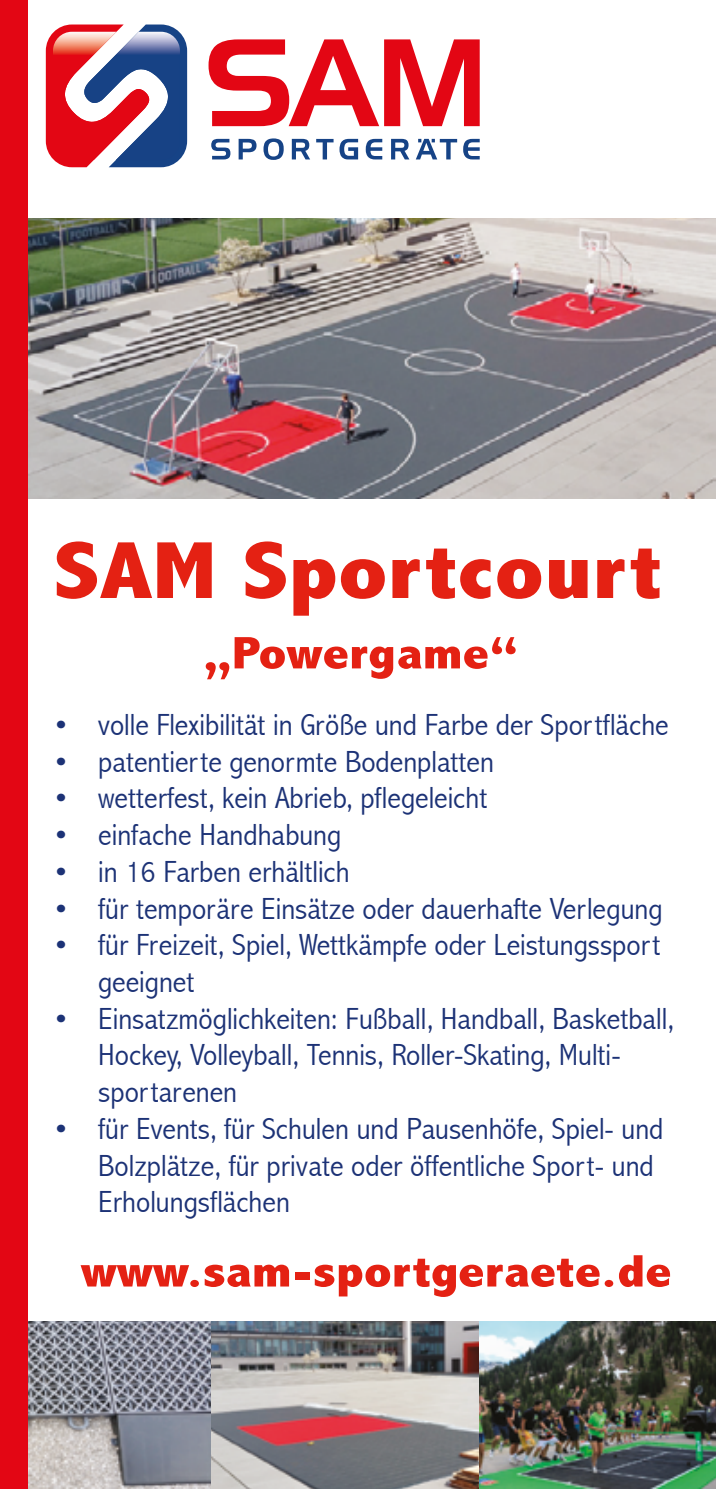
<style>
.page{position:relative;width:716px;height:1489px;background:#fff}
.page>*{position:absolute;margin:0;border:0;box-sizing:border-box;transform-origin:0 0}
.t1{font:800 condensed 81.5px "Abadi";color:#e42113;scale:1.24 1}
.t2{font:800 condensed 46px "Abadi";color:#e42113;scale:1.24 1}
.t3{font:300 condensed 30.5px/36.8px "Abadi";color:#1c3276;scale:1.09 1}
</style>
<div class="page">
<svg style="left:211px;top:138px;width:269px;height:22px"></svg>
<svg style="left:208px;top:39px;width:272px;height:87px"></svg>
<svg style="left:46px;top:25px;width:141px;height:142px"></svg>
<img style="left:28px;top:219px;width:688px;height:280px">
<img style="left:28px;top:1321px;width:452px;height:167px">
<img style="left:480px;top:1321px;width:236px;height:167px">
<div style="left:0;top:0;width:28px;height:1488px;background:#e30614"></div>
<h1 class="t1" style="left:54px;top:523px;width:492px">SAM Sportcourt</h1>
<h2 class="t2" style="left:202px;top:626px;width:257px">„Powergame“</h2>
<p class="t3" style="left:53px;top:706px;width:566px">• volle Flexibilität in Größe und Farbe der Sportfläche</p>
<p class="t3" style="left:53px;top:743px;width:406px">• patentierte genormte Bodenplatten</p>
<p class="t3" style="left:53px;top:779px;width:400px">• wetterfest, kein Abrieb, pflegeleicht</p>
<p class="t3" style="left:53px;top:816px;width:266px">• einfache Handhabung</p>
<p class="t3" style="left:53px;top:853px;width:274px">• in 16 Farben erhältlich</p>
<p class="t3" style="left:53px;top:890px;width:561px">• für temporäre Einsätze oder dauerhafte Verlegung</p>
<p class="t3" style="left:98px;top:926px;width:517px;text-indent:-45px">• für Freizeit, Spiel, Wettkämpfe oder Leistungssport geeignet</p>
<p class="t3" style="left:98px;top:1000px;width:530px;text-indent:-45px">• Einsatzmöglichkeiten: Fußball, Handball, Basketball,<br>Hockey, Volleyball, Tennis, Roller-Skating, Multi&shy;sportarenen</p>
<p class="t3" style="left:98px;top:1110px;width:520px;text-indent:-45px">• für Events, für Schulen und Pausenhöfe, Spiel- und<br>Bolzplätze, für private oder öffentliche Sport- und<br>Erholungsflächen</p>
<h2 class="t2" style="left:81px;top:1244px;width:478px">www.sam-sportgeraete.de</h2>
</div>
